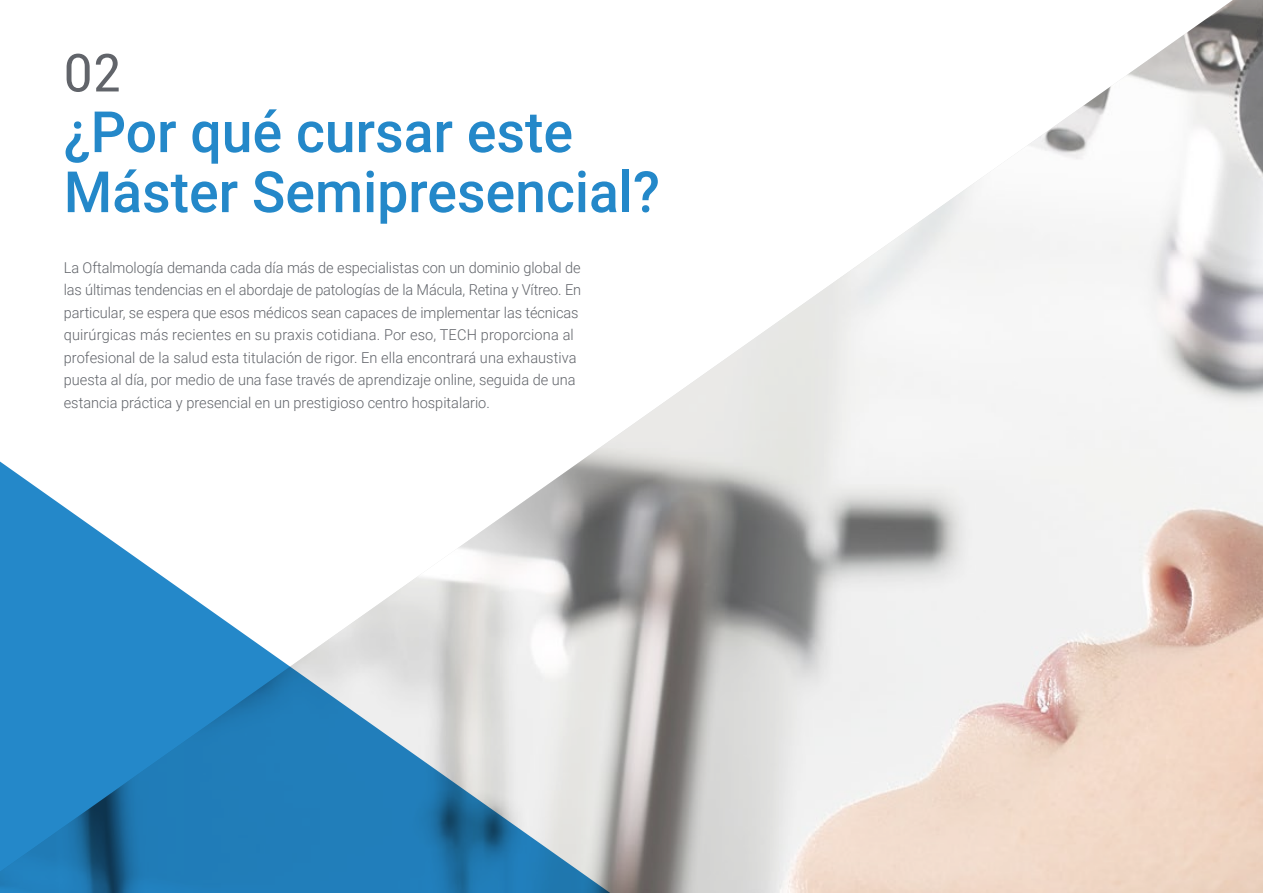
<style>
.page{position:relative;width:1263px;height:893px;background:#fff}
.page>*{position:absolute;margin:0;border:0;box-sizing:border-box;transform-origin:0 0}
.t1{font:500 57px/60px "Roboto";color:#2488c9}
.t2{font:52.5px "Roboto";color:#61646a}
.t3{font:300 15px/22.5px "Roboto";color:#61646a}
</style>
<div class="page">
<img style="left:602px;top:0;width:661px;height:893px">
<svg style="left:0;top:446px;width:640px;height:447px"></svg>
<h2 class="t2" style="left:64px;top:36px;width:59px">02</h2>
<h1 class="t1" style="left:64px;top:100px;width:597px">¿Por qué cursar este<br>Máster Semipresencial?</h1>
<p class="t3" style="left:64px;top:255px;width:519px">La Oftalmología demanda cada día más de especialistas con un dominio global de las últimas tendencias en el abordaje de patologías de la Mácula, Retina y Vítreo. En particular, se espera que esos médicos sean capaces de implementar las técnicas quirúrgicas más recientes en su praxis cotidiana. Por eso, TECH proporciona al profesional de la salud esta titulación de rigor. En ella encontrará una exhaustiva puesta al día, por medio de una fase través de aprendizaje online, seguida de una estancia práctica y presencial en un prestigioso centro hospitalario.</p>
</div>
